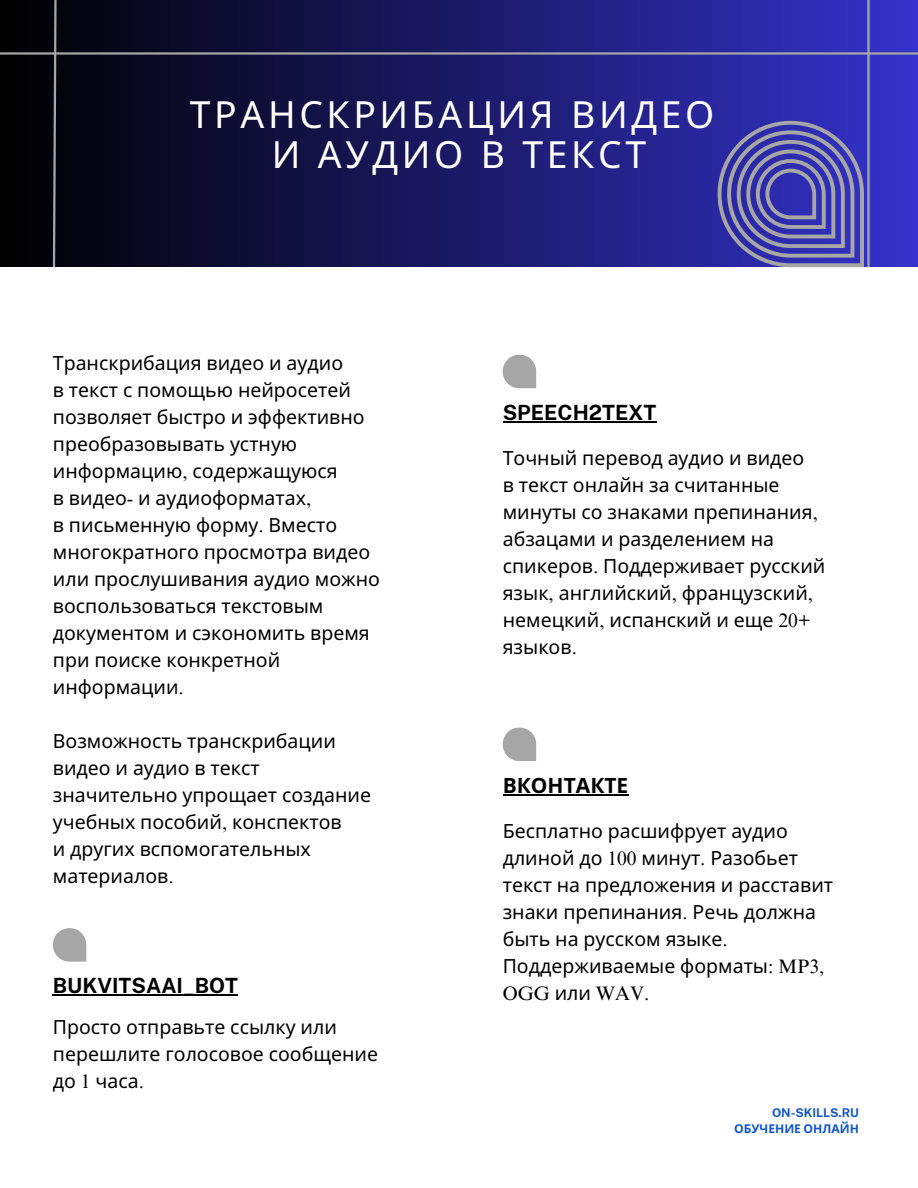
<style>
.page{position:relative;width:918px;height:1188px;background:#fff}
.page>*{position:absolute;margin:0;border:0;box-sizing:border-box;transform-origin:0 0}
.t1{font:37.35px/40.5px "Noto Sans";letter-spacing:.1em;color:#fff;text-align:center}
.t2{font:700 21px "Public Sans";color:#000}
.t3{font:700 21px "Noto Sans";color:#000}
.t4{font:19.5px/27px "Noto Sans";color:#000001}
.t5{font:700 12.15px "Noto Sans";color:#15c}
.t6{font:700 12.15px "Public Sans";color:#15c}
.s1{font-family:"Times NRMT Pro"}
</style>
<div class="page">
<div style="left:0;top:0;width:918px;height:1188px;background:linear-gradient(to right,#000,#3533cc)"></div>
<div style="left:0;top:267px;width:918px;height:920px;background:#fff"></div>
<hr style="left:503px;top:421px;width:153px;height:1px;background:#000">
<svg style="left:503px;top:355px;width:33px;height:33px"></svg>
<svg style="left:52px;top:0;width:7px;height:268px;background:#38383e"></svg>
<hr style="left:867px;top:0;width:3px;height:267px;background:#a6a6a6">
<hr style="left:0;top:52px;width:918px;height:3px;background:#a6a6a6">
<svg style="left:718px;top:121px;width:146px;height:146px;background:#5756ab"></svg>
<hr style="left:503px;top:794px;width:125px;height:1px;background:#000">
<svg style="left:503px;top:728px;width:33px;height:33px"></svg>
<hr style="left:53px;top:995px;width:185px;height:1px;background:#000">
<svg style="left:53px;top:928px;width:33px;height:34px"></svg>
<h3 class="t1" style="left:190px;top:93px;width:526px">ТРАНСКРИБАЦИЯ ВИДЕО<br>И АУДИО В ТЕКСТ</h3>
<p class="t4" style="left:53px;top:349px;width:329px">Транскрибация видео и аудио<br>в текст с помощью нейросетей позволяет быстро и эффективно преобразовывать устную информацию<span class="s1">,</span> содержащуюся<br>в видео<span class="s1">-</span> и аудиоформатах<span class="s1">,<br></span>в письменную форму<span class="s1">.</span> Вместо многократного просмотра видео или прослушивания аудио можно воспользоваться текстовым документом и сэкономить время при поиске конкретной</p>
<h2 class="t4" style="left:53px;top:673px;width:133px">информации<span class="s1">.</span></h2>
<h2 class="t4" style="left:53px;top:727px;width:320px">Возможность транскрибации видео и аудио в текст значительно упрощает создание учебных пособий<span class="s1">,</span> конспектов<br>и других вспомогательных материалов<span class="s1">.</span></h2>
<h2 class="t2" style="left:53px;top:973px;width:187px">BUKVITSAAI_BOT</h2>
<h3 class="t4" style="left:53px;top:1013px;width:327px">Просто отправьте ссылку или перешлите голосовое сообщение до <span class="s1">1</span> часа<span class="s1">.</span></h3>
<h1 class="t2" style="left:503px;top:400px;width:155px">SPEECH2TEXT</h1>
<p class="t4" style="left:503px;top:444px;width:324px">Точный перевод аудио и видео<br>в текст онлайн за считанные минуты со знаками препинания<span class="s1">, </span>абзацами и разделением на спикеров<span class="s1">.</span> Поддерживает русский язык<span class="s1">,</span> английский<span class="s1">,</span> французский<span class="s1">, </span>немецкий<span class="s1">,</span> испанский и еще <span class="s1">20+</span></p>
<h3 class="t4" style="left:503px;top:633px;width:76px">языков<span class="s1">.</span></h3>
<h3 class="t3" style="left:503px;top:770px;width:127px">ВКОНТАКТЕ</h3>
<p class="t4" style="left:503px;top:817px;width:332px">Бесплатно расшифрует аудио длиной до <span class="s1">100</span> минут<span class="s1">.</span> Разобьет текст на предложения и расставит знаки препинания<span class="s1">.</span> Речь должна быть на русском языке<span class="s1">.<br></span>Поддерживаемые форматы<span class="s1">: MP3,<br>OGG</span> или <span class="s1">WAV.</span></p>
<h3 class="t6" style="left:772px;top:1106px;width:88px">ON-SKILLS.RU</h3>
<p class="t5" style="left:734px;top:1120px;width:126px">ОБУЧЕНИЕ ОНЛАЙН</p>
</div>
